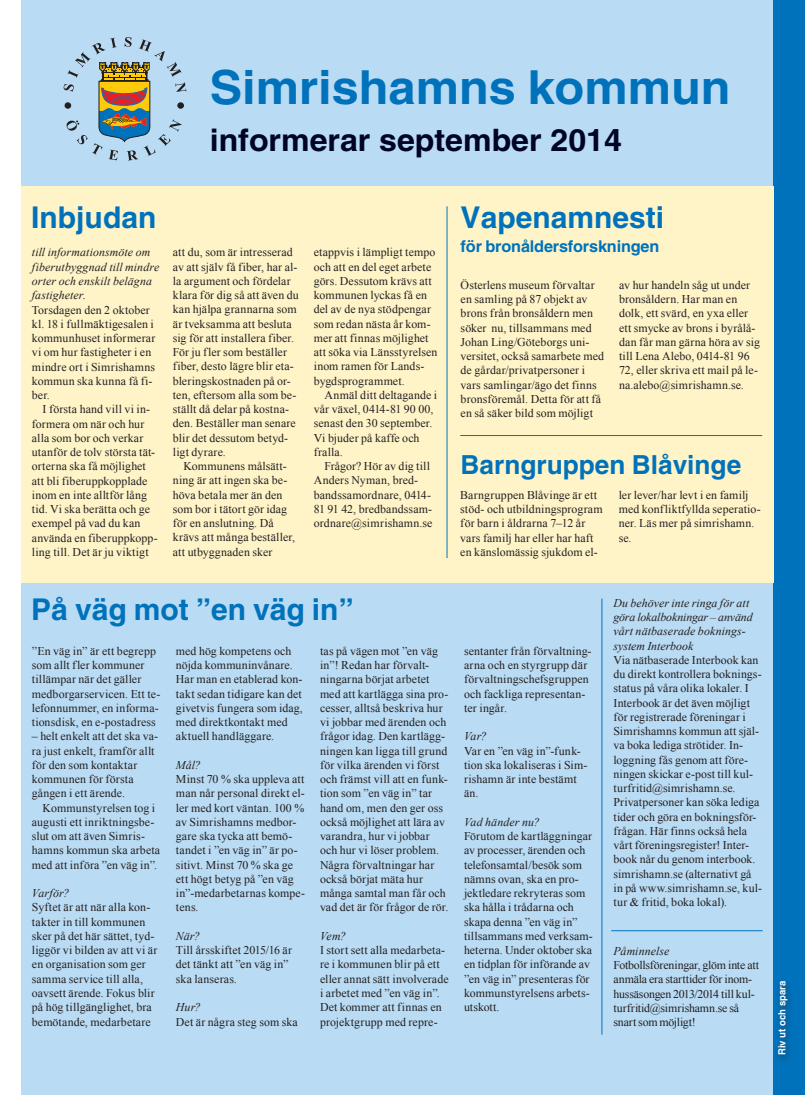
<style>
.page{position:relative;width:805px;height:1095px;background:#fff}
.page>*{position:absolute;margin:0;border:0;box-sizing:border-box;transform-origin:0 0}
.t1{font:700 47px "Helvetica LT Std";color:#0072bc;scale:1.04 1}
.t2{font:700 30.88px "Helvetica LT Std";color:#000424;scale:1.04 1}
.t3{font:700 30px "Helvetica LT Std";color:#0072bc}
.t4{font:700 26.25px "Helvetica LT Std";color:#0072bc}
.t5{font:700 16.25px "Helvetica LT Std";letter-spacing:-.01em;color:#0072bc}
.t6{font:11.88px/14.2px "Times New Roman";letter-spacing:.01em;color:#231f20}
.t7{font:italic 11.88px/14.2px "Times New Roman";letter-spacing:.005em;color:#231f20}
.t8{font:11.88px/14.2px "Times New Roman";letter-spacing:-.015em;color:#231f20}
.t9{font:700 9.88px "Helvetica LT Std";color:#fff;scale:.96 1}
</style>
<div class="page">
<div style="left:21px;top:0;width:783px;height:1095px;background:#b9dbf3"></div>
<div style="left:773px;top:0;width:31px;height:1095px;background:#0072bc"></div>
<div style="left:773px;top:978px;width:22px;height:86px;background:#231f20;opacity:.55"></div>
<svg style="left:63px;top:37px;width:123px;height:124px"></svg>
<div style="left:21px;top:186px;width:752px;height:397px;background:#fef4c8"></div>
<hr style="left:446px;top:206px;width:1px;height:352px;background:#0072bc">
<hr style="left:601px;top:599px;width:1px;height:436px;background:#0072bc">
<hr style="left:611px;top:930px;width:151px;height:1px;background:#0072bc">
<hr style="left:460px;top:435px;width:302px;height:1px;background:#0072bc">
<h1 class="t1" style="left:210px;top:59px;width:502px">Simrishamns kommun</h1>
<h2 class="t2" style="left:210px;top:121px;width:398px">informerar september 2014</h2>
<h3 class="t3" style="left:31px;top:199px;width:127px">Inbjudan</h3>
<h3 class="t3" style="left:460px;top:199px;width:205px">Vapenamnesti</h3>
<h3 class="t5" style="left:460px;top:236px;width:200px">för bronåldersforskningen</h3>
<p class="t6" style="left:173px;top:245px;width:127px">att du, som är intresserad av att själv få fiber, har al&shy;la argument och fördelar klara för dig så att även du kan hjälpa grannarna som är tveksamma att besluta sig för att installera fiber.<br>För ju fler som beställer fiber, desto lägre blir eta&shy;bleringskostnaden på or&shy;ten, eftersom alla som be&shy;ställt då delar på kostna&shy;den. Beställer man senare blir det dessutom betyd&shy;ligt dyrare.</p>
<p class="t6" style="left:173px;top:459px;width:124px;text-indent:11px">Kommunens målsätt&shy;ning är att ingen ska be&shy;höva betala mer än den som bor i tätort gör idag för en anslutning. Då krävs att många beställer, att utbyggnaden sker</p>
<p class="t6" style="left:314px;top:245px;width:125px">etappvis i lämpligt tempo och att en del eget arbete görs. Dessutom krävs att kommunen lyckas få en del av de nya stödpengar som redan nästa år kom&shy;mer att finnas möjlighet att söka via Länsstyrelsen inom ramen för Lands&shy;bygdsprogrammet.</p>
<p class="t6" style="left:314px;top:387px;width:125px;text-indent:11px">Anmäl ditt deltagande i vår växel, 0414-81 90 00, senast den 30 september.<br>Vi bjuder på kaffe och fralla.</p>
<p class="t6" style="left:314px;top:459px;width:120px;text-indent:11px">Frågor? Hör av dig till<br>Anders Nyman, bred&shy;bandssamordnare, 0414-<br>81 91 42, bredbandssam&shy;ordnare@simrishamn.se</p>
<p class="t7" style="left:32px;top:245px;width:129px">till informationsmöte om fiberutbyggnad till mindre orter och enskilt belägna fastigheter.</p>
<p class="t6" style="left:460px;top:278px;width:145px">Österlens museum förvaltar en samling på 87 objekt av brons från bronsåldern men söker nu, tillsammans med<br>Johan Ling/Göteborgs uni&shy;versitet, också samarbete med de gårdar/privatpersoner i vars samlingar/ägo det finns bronsföremål. Detta för att få en så säker bild som möjligt</p>
<p class="t6" style="left:619px;top:278px;width:142px">av hur handeln såg ut under bronsåldern. Har man en dolk, ett svärd, en yxa eller ett smycke av brons i byrålå&shy;dan får man gärna höra av sig till Lena Alebo, 0414-81 96<br>72, eller skriva ett mail på le&shy;na.alebo@simrishamn.se.</p>
<p class="t6" style="left:32px;top:302px;width:125px">Torsdagen den 2 oktober kl. 18 i fullmäktigesalen i kommunhuset informerar vi om hur fastigheter i en mindre ort i Simrishamns kommun ska kunna få fi&shy;ber.</p>
<p class="t6" style="left:32px;top:402px;width:127px;text-indent:11px">I första hand vill vi in&shy;formera om när och hur alla som bor och verkar utanför de tolv största tät&shy;orterna ska få möjlighet att bli fiberuppkopplade inom en inte alltför lång tid. Vi ska berätta och ge exempel på vad du kan använda en fiberuppkopp&shy;ling till. Det är ju viktigt</p>
<h3 class="t4" style="left:460px;top:448px;width:282px">Barngruppen Blåvinge</h3>
<p class="t6" style="left:460px;top:488px;width:144px">Barngruppen Blåvinge är ett stöd- och utbildningsprogram för barn i åldrarna 7–12 år vars familj har eller har haft en känslomässig sjukdom el-</p>
<p class="t6" style="left:618px;top:488px;width:143px">ler lever/har levt i en familj med konfliktfyllda seperatio&shy;ner. Läs mer på simrishamn. se.</p>
<h3 class="t3" style="left:31px;top:591px;width:324px">På väg mot ”en väg in”</h3>
<p class="t6" style="left:32px;top:644px;width:130px">”En väg in” är ett begrepp som allt fler kommuner tillämpar när det gäller medborgarservicen. Ett te&shy;lefonnummer, en informa&shy;tionsdisk, en e-postadress</p>
<p class="t6" style="left:32px;top:729px;width:128px">– helt enkelt att det ska va&shy;ra just enkelt, framför allt för den som kontaktar kommunen för första gången i ett ärende.</p>
<p class="t6" style="left:32px;top:800px;width:130px;text-indent:11px">Kommunstyrelsen tog i augusti ett inriktningsbe&shy;slut om att även Simris&shy;hamns kommun ska arbeta med att införa ”en väg in”.</p>
<p class="t7" style="left:32px;top:886px;width:39px">Varför?</p>
<p class="t6" style="left:32px;top:900px;width:127px">Syftet är att när alla kon&shy;takter in till kommunen sker på det här sättet, tyd&shy;liggör vi bilden av att vi är en organisation som ger samma service till alla, oavsett ärende. Fokus blir på hög tillgänglighet, bra bemötande, medarbetare</p>
<p class="t6" style="left:176px;top:644px;width:128px">med hög kompetens och nöjda kommuninvånare.<br>Har man en etablerad kon&shy;takt sedan tidigare kan det givetvis fungera som idag, med direktkontakt med aktuell handläggare.</p>
<p class="t7" style="left:176px;top:758px;width:26px">Mål?</p>
<p class="t6" style="left:176px;top:772px;width:130px">Minst 70 % ska uppleva att man når personal direkt el&shy;ler med kort väntan. 100 % av Simrishamns medbor&shy;gare ska tycka att bemö&shy;tandet i ”en väg in” är po&shy;sitivt. Minst 70 % ska ge ett högt betyg på ”en väg in”-medarbetarnas kompe&shy;tens.</p>
<p class="t7" style="left:176px;top:929px;width:26px">När?</p>
<p class="t6" style="left:176px;top:943px;width:118px">Till årsskiftet 2015/16 är det tänkt att ”en väg in” ska lanseras.</p>
<p class="t7" style="left:176px;top:1000px;width:26px">Hur?</p>
<p class="t6" style="left:176px;top:1014px;width:123px">Det är några steg som ska</p>
<p class="t6" style="left:320px;top:644px;width:130px">tas på vägen mot ”en väg in”! Redan har förvalt&shy;ningarna börjat arbetet med att kartlägga sina pro&shy;cesser, alltså beskriva hur vi jobbar med ärenden och frågor idag. Den kartlägg&shy;ningen kan ligga till grund för vilka ärenden vi först och främst vill att en funk&shy;tion som ”en väg in” tar hand om, men den ger oss också möjlighet att lära av varandra, hur vi jobbar och hur vi löser problem.<br>Några förvaltningar har också börjat mäta hur många samtal man får och vad det är för frågor de rör.</p>
<p class="t7" style="left:320px;top:929px;width:28px">Vem?</p>
<p class="t6" style="left:320px;top:943px;width:130px">I stort sett alla medarbeta&shy;re i kommunen blir på ett eller annat sätt involverade i arbetet med ”en väg in”.<br>Det kommer att finnas en projektgrupp med repre-</p>
<p class="t6" style="left:464px;top:644px;width:129px">sentanter från förvaltning&shy;arna och en styrgrupp där förvaltningschefsgruppen och fackliga representan&shy;ter ingår.</p>
<p class="t7" style="left:464px;top:729px;width:24px">Var?</p>
<p class="t6" style="left:464px;top:743px;width:125px">Var en ”en väg in”-funk&shy;tion ska lokaliseras i Sim&shy;rishamn är inte bestämt än.</p>
<p class="t7" style="left:464px;top:815px;width:77px">Vad händer nu?</p>
<p class="t6" style="left:464px;top:829px;width:130px">Förutom de kartläggningar av processer, ärenden och telefonsamtal/besök som nämns ovan, ska en pro&shy;jektledare rekryteras som ska hålla i trådarna och skapa denna ”en väg in” tillsammans med verksam&shy;heterna. Under oktober ska en tidplan för införande av ”en väg in” presenteras för kommunstyrelsens arbets&shy;utskott.</p>
<p class="t7" style="left:613px;top:595px;width:141px">Du behöver inte ringa för att göra lokalbokningar – använd vårt nätbaserade boknings&shy;system Interbook</p>
<p class="t6" style="left:613px;top:653px;width:150px">Via nätbaserade Interbook kan du direkt kontrollera boknings&shy;status på våra olika lokaler. I<br>Interbook är det även möjligt för registrerade föreningar i<br>Simrishamns kommun att själ&shy;va boka lediga strötider. In&shy;loggning fås genom att före&shy;ningen skickar e-post till kul&shy;turfritid@simrishamn.se.<br>Privatpersoner kan söka lediga tider och göra en bokningsför&shy;frågan. Här finns också hela vårt föreningsregister! Inter&shy;book når du genom interbook. simrishamn.se (alternativt gå in på www.simrishamn.se, kul&shy;tur &amp; fritid, boka lokal).</p>
<p class="t7" style="left:613px;top:944px;width:57px">Påminnelse</p>
<p class="t8" style="left:613px;top:958px;width:147px">Fotbollsföreningar, glöm inte att anmäla era starttider för inom&shy;hussäsongen 2013/2014 till kul&shy;turfritid@simrishamn.se så snart som möjligt!</p>
<p class="t9" style="left:775px;top:1055px;width:79px;rotate:-90deg">Riv ut och spara</p>
</div>
